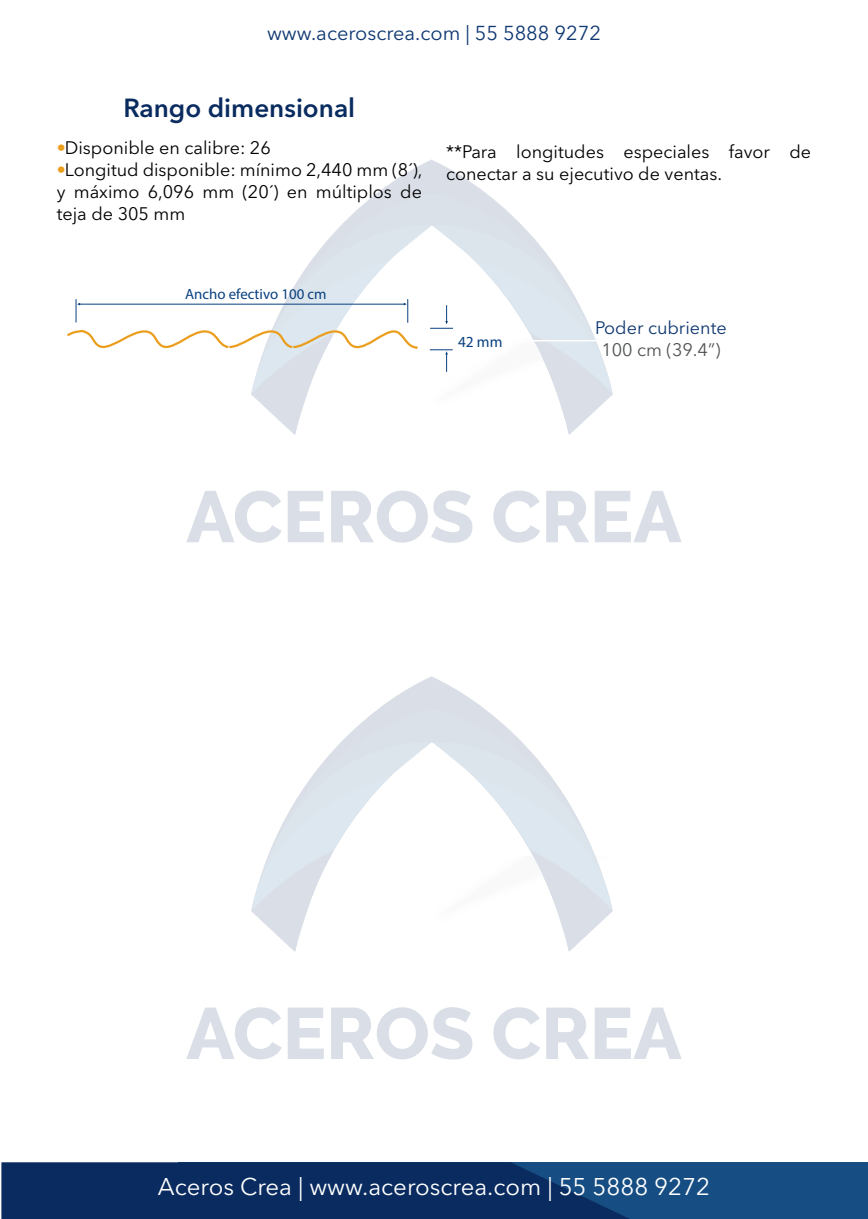
<style>
.page{position:relative;width:868px;height:1219px;background:#fff}
.page>*{position:absolute;margin:0;border:0;box-sizing:border-box;transform-origin:0 0}
.t1{font:600 26px "Avenir Next LT Pro";color:#092b5f}
.t2{font:24px "Avenir Next LT Pro";color:#fff}
.t3{font:20px "Avenir Next LT Pro";color:#0f3771}
.t4{font:18px/22px "Avenir Next LT Pro";color:#000;text-align:justify}
.t5{font:18px "Avenir Next LT Pro";color:#0f3771}
.t6{font:18px "Avenir Next LT Pro";color:#515455}
.t7{font:15.4px "Myriad Pro";color:#084080}
.t8{font:14.8px "Myriad Pro";color:#084080}
.s1{color:#eb9d1c}
</style>
<div class="page">
<svg style="left:378px;top:159px;width:107px;height:34px;fill:#dadfe7"></svg>
<svg style="left:186px;top:491px;width:138px;height:52px"></svg>
<svg style="left:331px;top:490px;width:141px;height:53px"></svg>
<svg style="left:493px;top:491px;width:47px;height:52px"></svg>
<svg style="left:546px;top:491px;width:135px;height:51px"></svg>
<svg style="left:351px;top:193px;width:80px;height:23px;fill:#dbe1e9"></svg>
<svg style="left:431px;top:193px;width:81px;height:23px;fill:#dbe1e9"></svg>
<svg style="left:379px;top:676px;width:105px;height:33px;fill:#dadfe7"></svg>
<svg style="left:186px;top:1007px;width:138px;height:52px"></svg>
<svg style="left:331px;top:1007px;width:141px;height:53px"></svg>
<svg style="left:493px;top:1007px;width:47px;height:52px"></svg>
<svg style="left:546px;top:1007px;width:135px;height:52px"></svg>
<svg style="left:350px;top:709px;width:81px;height:24px;fill:#dbe1e9"></svg>
<svg style="left:431px;top:709px;width:82px;height:24px;fill:#dbe1e9"></svg>
<svg style="left:251px;top:733px;width:361px;height:218px"></svg>
<div style="left:179px;top:1162px;width:688px;height:57px;background:#164e84"></div>
<svg style="left:1px;top:1162px;width:628px;height:57px;background:#0b2f63"></svg>
<svg style="left:67px;top:216px;width:545px;height:219px"></svg>
<p class="t3" style="left:267px;top:21px;width:335px">www.aceroscrea.com | 55 5888 9272</p>
<h1 class="t1" style="left:123px;top:92px;width:233px">Rango dimensional</h1>
<p class="t4" style="left:57px;top:137px;width:216px"><span class="s1">•</span>Disponible en calibre: 26</p>
<p class="t4" style="left:57px;top:159px;width:367px"><span class="s1">•</span>Longitud disponible: mínimo 2,440 mm (8´), y máximo 6,096 mm (20´) en múltiplos de teja de 305 mm</p>
<p class="t4" style="left:446px;top:140px;width:366px">**Para longitudes especiales favor de conectar a su ejecutivo de ventas.</p>
<p class="t8" style="left:185px;top:285px;width:143px">Ancho efectivo 100 cm</p>
<p class="t7" style="left:458px;top:332px;width:46px">42 mm</p>
<p class="t5" style="left:595px;top:317px;width:133px">Poder cubriente</p>
<p class="t6" style="left:601px;top:339px;width:120px">100 cm (39.4”)</p>
<h2 class="t2" style="left:158px;top:1172px;width:553px">Aceros Crea | www.aceroscrea.com | 55 5888 9272</h2>
</div>
